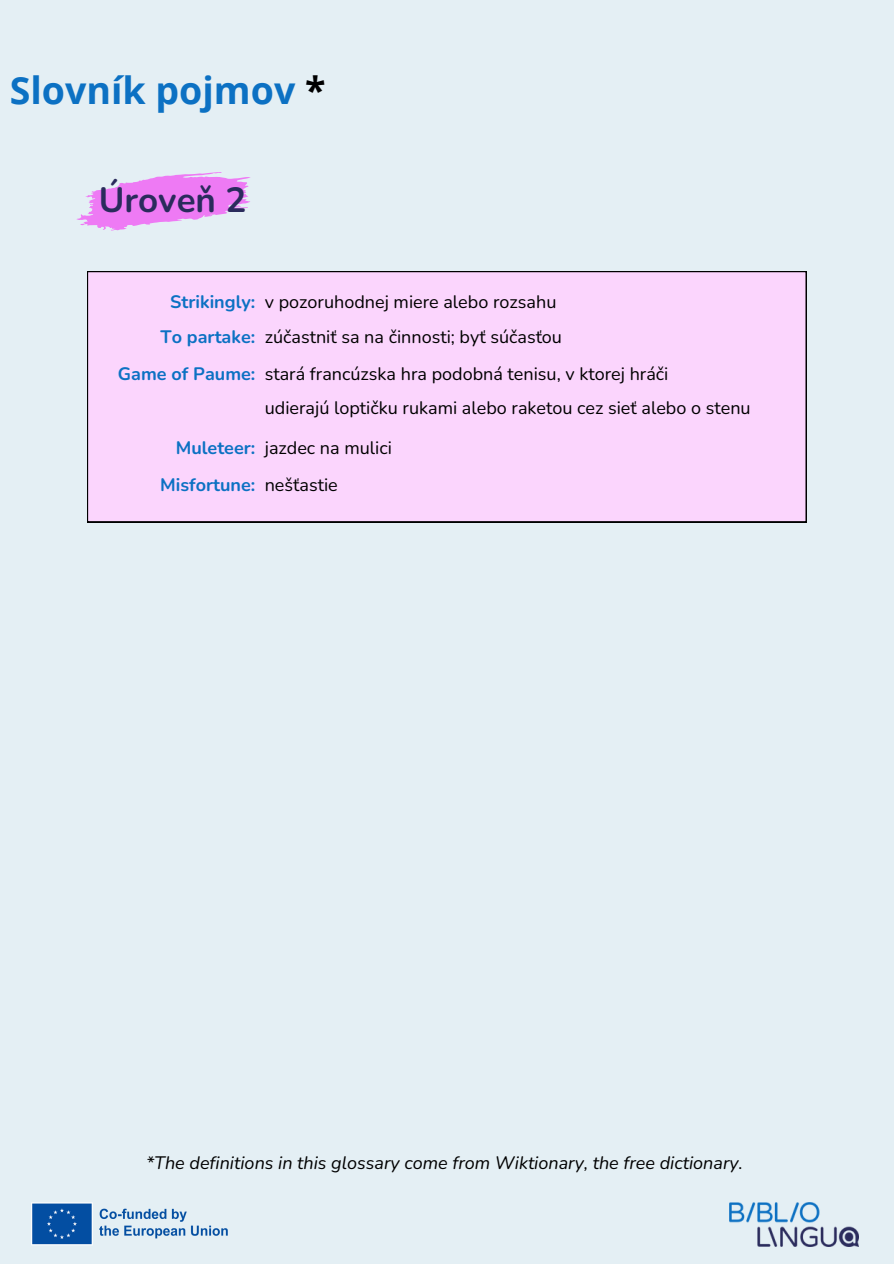
<style>
.page{position:relative;width:894px;height:1264px;background:#fff}
.page>*{position:absolute;margin:0;border:0;box-sizing:border-box;transform-origin:0 0}
.t1{font:700 37.5px "Open Sans";color:#0c71c3}
.t2{font:700 34.95px "Nunito";color:#2a2b5c}
.t3{font:18px "Nunito";color:#000}
.t4{font:italic 18px "Nunito";color:#000}
.t5{font:700 18px "Nunito";color:#0c71c3}
.s1{color:#000}
</style>
<div class="page">
<div style="left:0;top:0;width:893px;height:1263px;background:#e4eff4"></div>
<svg style="left:76px;top:172px;width:174px;height:58px"></svg>
<div style="left:87px;top:271px;width:719px;height:251px;background:#fbd5fd"></div>
<img style="left:729px;top:1202px;width:128px;height:44px">
<img style="left:31px;top:1202px;width:197px;height:43px">
<p class="t1" style="left:10px;top:64px;width:317px">Slovník pojmov <span class="s1">*</span></p>
<h1 class="t2" style="left:99px;top:176px;width:149px">Úroveň 2</h1>
<p class="t5" style="left:170px;top:289px;width:87px">Strikingly:</p>
<h2 class="t3" style="left:265px;top:289px;width:293px">v pozoruhodnej miere alebo rozsahu</h2>
<h2 class="t5" style="left:160px;top:325px;width:96px">To partake:</h2>
<p class="t3" style="left:265px;top:325px;width:299px">zúčastniť sa na činnosti; byť súčasťou</p>
<h2 class="t5" style="left:118px;top:362px;width:139px">Game of Paume:</h2>
<p class="t3" style="left:265px;top:362px;width:405px">stará francúzska hra podobná tenisu, v ktorej hráči</p>
<p class="t3" style="left:265px;top:396px;width:487px">udierajú loptičku rukami alebo raketou cez sieť alebo o stenu</p>
<h2 class="t5" style="left:176px;top:436px;width:81px">Muleteer:</h2>
<p class="t3" style="left:265px;top:436px;width:129px">jazdec na mulici</p>
<h2 class="t5" style="left:160px;top:473px;width:97px">Misfortune:</h2>
<p class="t3" style="left:265px;top:473px;width:75px">nešťastie</p>
<p class="t4" style="left:146px;top:1150px;width:598px">*The definitions in this glossary come from Wiktionary, the free dictionary.</p>
</div>
